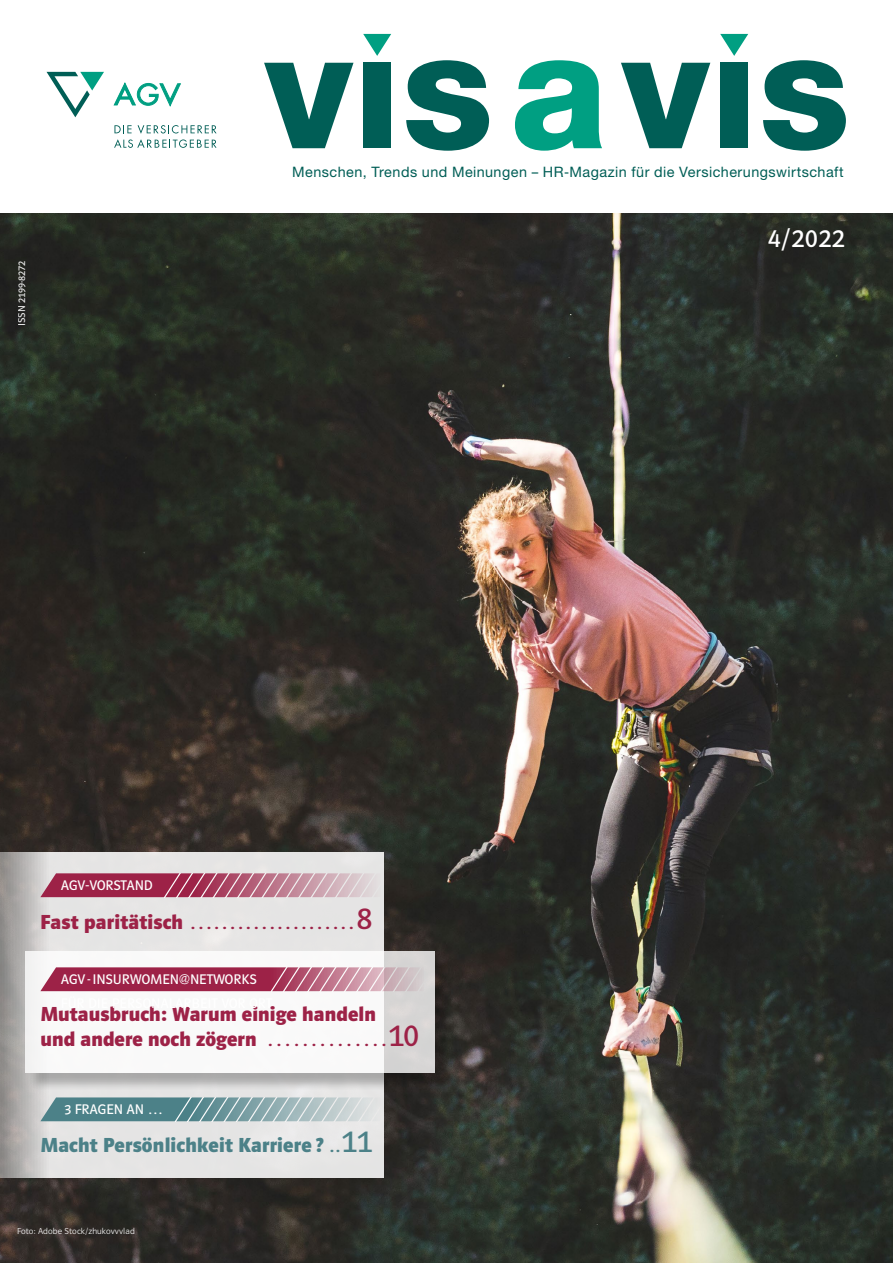
<style>
.page{position:relative;width:893px;height:1263px;background:#fff}
.page>*{position:absolute;margin:0;border:0;box-sizing:border-box;transform-origin:0 0}
.t1{font:800 164.7px "Helvetica Neue";color:#009f82}
.t2{font:27px "Polo 11 Buch";color:#fff}
.t3{font:21px/25.5px "Polo 11 Fett";letter-spacing:.005em;color:#9d2247}
.t4{font:21px "Polo 11 Buch";color:#9d2247}
.t5{font:21px "Polo 11 Fett";letter-spacing:.01em;color:#4c8188}
.t6{font:14.4px "Helvetica Neue";letter-spacing:.03em;color:#005e56}
.t7{font:14.4px "Polo 11 Buch";letter-spacing:.005em;color:#fff}
.t8{font:10.5px "Polo 11 Buch";color:#fff}
.t9{font:9px "Polo 11 Leicht";letter-spacing:.01em;color:#fff}
.s1{font-family:"Polo 11 Fett"}
.s2{font-size:33px}
.s3{font-family:"Polo 11 Buch"}
.s4{font-family:"Polo 11 Buch";font-size:33px}
</style>
<div class="page">
<img style="left:0;top:213px;width:893px;height:1050px">
<svg style="left:264px;top:63px;width:89px;height:85px"></svg>
<div style="left:363px;top:63px;width:28px;height:85px;background:#005e56"></div>
<svg style="left:406px;top:60px;width:83px;height:91px"></svg>
<svg style="left:621px;top:63px;width:89px;height:85px"></svg>
<div style="left:720px;top:63px;width:28px;height:85px;background:#005e56"></div>
<svg style="left:763px;top:60px;width:83px;height:91px"></svg>
<svg style="left:363px;top:34px;width:28px;height:22px"></svg>
<svg style="left:720px;top:34px;width:28px;height:22px"></svg>
<svg style="left:114px;top:125px;width:103px;height:23px"></svg>
<svg style="left:47px;top:72px;width:57px;height:45px"></svg>
<svg style="left:113px;top:82px;width:68px;height:25px"></svg>
<svg style="left:0;top:852px;width:384px;height:326px;background:#dad8d8"></svg>
<svg style="left:40px;top:1097px;width:341px;height:24px;background:#83a5a9"></svg>
<svg style="left:40px;top:873px;width:341px;height:24px;background:#b6667e"></svg>
<div style="left:28px;top:953px;width:426px;height:138px;background:#000;opacity:.33"></div>
<div style="left:26px;top:951px;width:409px;height:121px;background:#fff"></div>
<svg style="left:40px;top:967px;width:384px;height:24px;background:#b15470"></svg>
<h1 class="t1" style="left:510px;top:-8px;width:99px">a</h1>
<p class="t6" style="left:292px;top:163px;width:553px">Menschen, Trends und Meinungen – HR-Magazin für die Versicherungswirtschaft</p>
<p class="t8" style="left:16px;top:326px;width:66px;rotate:-90deg">ISSN 2199-8272</p>
<p class="t7" style="left:61px;top:877px;width:93px">AGV-VORSTAND</p>
<h3 class="t4" style="left:40px;top:911px;width:333px"><span class="s1">Fast paritätisch</span> . . . . . . . . . . . . . . . . . . . . <span class="s2">8</span></h3>
<p class="t7" style="left:61px;top:971px;width:197px">AGV-INSURWOMEN@NETWORKS</p>
<h3 class="t3" style="left:40px;top:1001px;width:380px">Mutausbruch: Warum einige handeln<br>und andere noch zögern <span class="s3">. . . . . . . . . . . . .</span> <span class="s4">10</span></h3>
<p class="t7" style="left:64px;top:1101px;width:100px">3 FRAGEN AN …</p>
<h3 class="t5" style="left:40px;top:1133px;width:333px">Macht Persönlichkeit Karriere ? <span class="s3">.</span> <span class="s4">11</span></h3>
<p class="t9" style="left:17px;top:1226px;width:119px">Foto: Adobe Stock/zhukovvvlad</p>
<h2 class="t2" style="left:768px;top:223px;width:78px">4/2022</h2>
</div>
